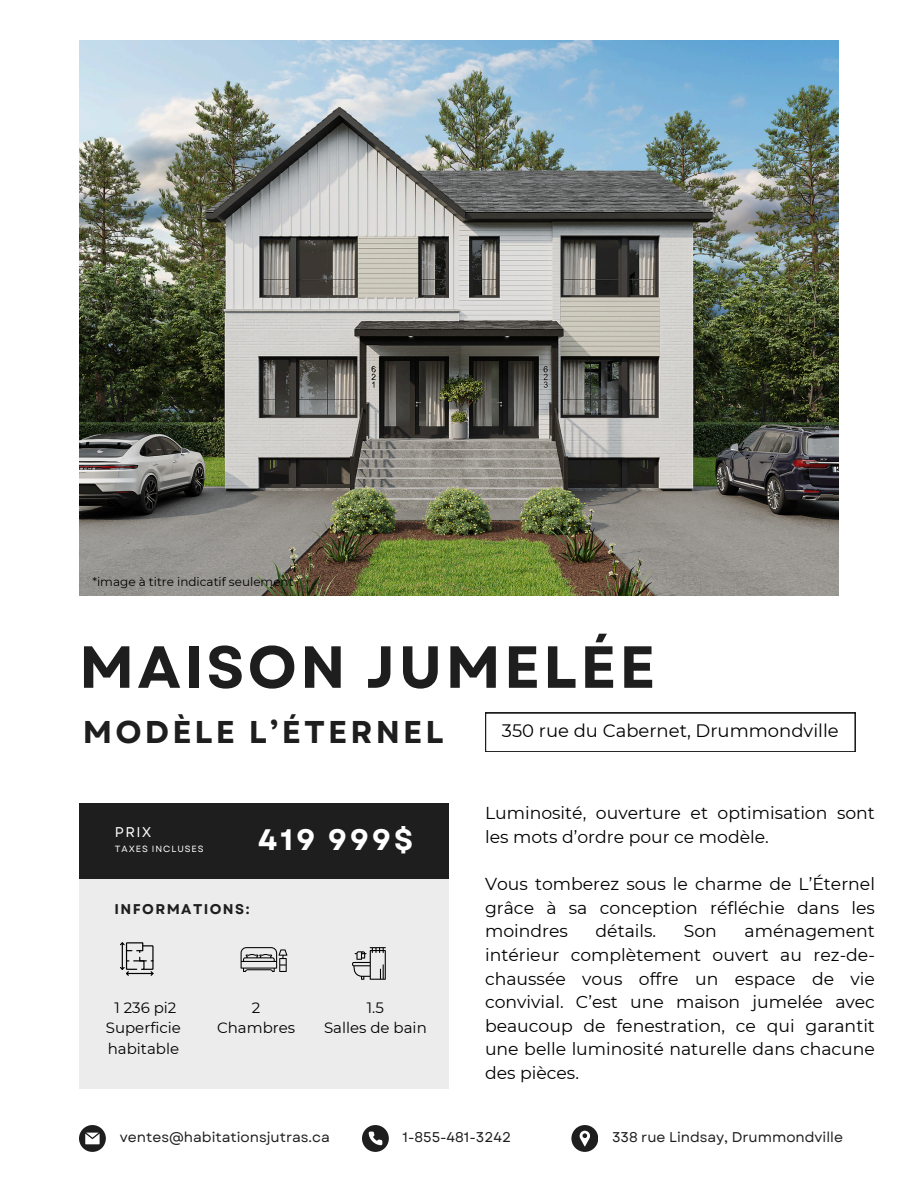
<style>
.page{position:relative;width:918px;height:1188px;background:#fff}
.page>*{position:absolute;margin:0;border:0;box-sizing:border-box;transform-origin:0 0}
.t1{font:700 59.25px "Garet";letter-spacing:.055em;color:#1e1e1e}
.t2{font:700 31.5px "Garet";letter-spacing:.1em;color:#1e1e1e}
.t3{font:700 29.7px "Garet";letter-spacing:.1em;color:#fff}
.t4{font:18px "Montserrat";color:#000}
.t5{font:17.25px/23.7px "Montserrat";color:#000;text-align:justify}
.t6{font:15px/20.2px "Montserrat";color:#000;text-align:center}
.t7{font:14.1px "Garet";color:#1e1e1e}
.t8{font:700 14.1px "Garet";letter-spacing:.1em;color:#1e1e1e}
.t9{font:14.1px "Garet";color:#fff}
.t10{font:12px "Montserrat";color:#000}
.t11{font:9px "Garet";letter-spacing:.1em;color:#fff}
</style>
<div class="page">
<img style="left:79px;top:40px;width:759px;height:555px">
<svg style="left:485px;top:713px;width:370px;height:39px"></svg>
<div style="left:79px;top:803px;width:370px;height:286px;background:#edecec"></div>
<div style="left:79px;top:803px;width:370px;height:75px;background:#1e1e1e"></div>
<svg style="left:79px;top:1125px;width:27px;height:27px"></svg>
<div style="left:571px;top:1125px;width:27px;height:27px;background:#1e1e1e;border-radius:50%"></div>
<svg style="left:580px;top:1131px;width:10px;height:15px"></svg>
<svg style="left:362px;top:1125px;width:27px;height:27px"></svg>
<svg style="left:120px;top:942px;width:34px;height:34px"></svg>
<svg style="left:241px;top:947px;width:46px;height:25px"></svg>
<svg style="left:352px;top:947px;width:34px;height:33px"></svg>
<p class="t10" style="left:92px;top:574px;width:203px">*image à titre indicatif seulement</p>
<h2 class="t1" style="left:79px;top:624px;width:578px">MAISON JUMELÉE</h2>
<p class="t2" style="left:83px;top:710px;width:362px">MODÈLE L’ÉTERNEL</p>
<h1 class="t9" style="left:115px;top:822px;width:38px">PRIX</h1>
<h2 class="t11" style="left:115px;top:843px;width:90px">TAXES INCLUSES</h2>
<h6 class="t3" style="left:258px;top:818px;width:156px">419 999$</h6>
<h3 class="t8" style="left:115px;top:899px;width:136px">INFORMATIONS:</h3>
<h5 class="t6" style="left:106px;top:998px;width:77px">1 236 pi2<br>Superficie habitable</h5>
<h5 class="t6" style="left:217px;top:998px;width:80px">2<br>Chambres</h5>
<h3 class="t6" style="left:324px;top:998px;width:104px">1.5<br>Salles de bain</h3>
<h3 class="t4" style="left:502px;top:719px;width:338px">350 rue du Cabernet, Drummondville</h3>
<p class="t5" style="left:485px;top:801px;width:391px">Luminosité, ouverture et optimisation sont les mots d’ordre pour ce modèle.</p>
<p class="t5" style="left:485px;top:872px;width:391px">Vous tomberez sous le charme de L’Éternel grâce à sa conception réfléchie dans les moindres</p>
<p class="t5" style="left:596px;top:919px;width:62px">détails.</p>
<p class="t5" style="left:684px;top:919px;width:35px">Son</p>
<p class="t5" style="left:485px;top:919px;width:391px;text-indent:260px">aménagement intérieur complètement ouvert au rez-de&shy;chaussée vous offre un espace de vie convivial. C’est une maison jumelée avec beaucoup de fenestration, ce qui garantit une belle luminosité naturelle dans chacune des pièces.</p>
<p class="t7" style="left:120px;top:1127px;width:212px">ventes@habitationsjutras.ca</p>
<p class="t7" style="left:403px;top:1127px;width:110px">1-855-481-3242</p>
<h4 class="t7" style="left:612px;top:1127px;width:232px">338 rue Lindsay, Drummondville</h4>
</div>
